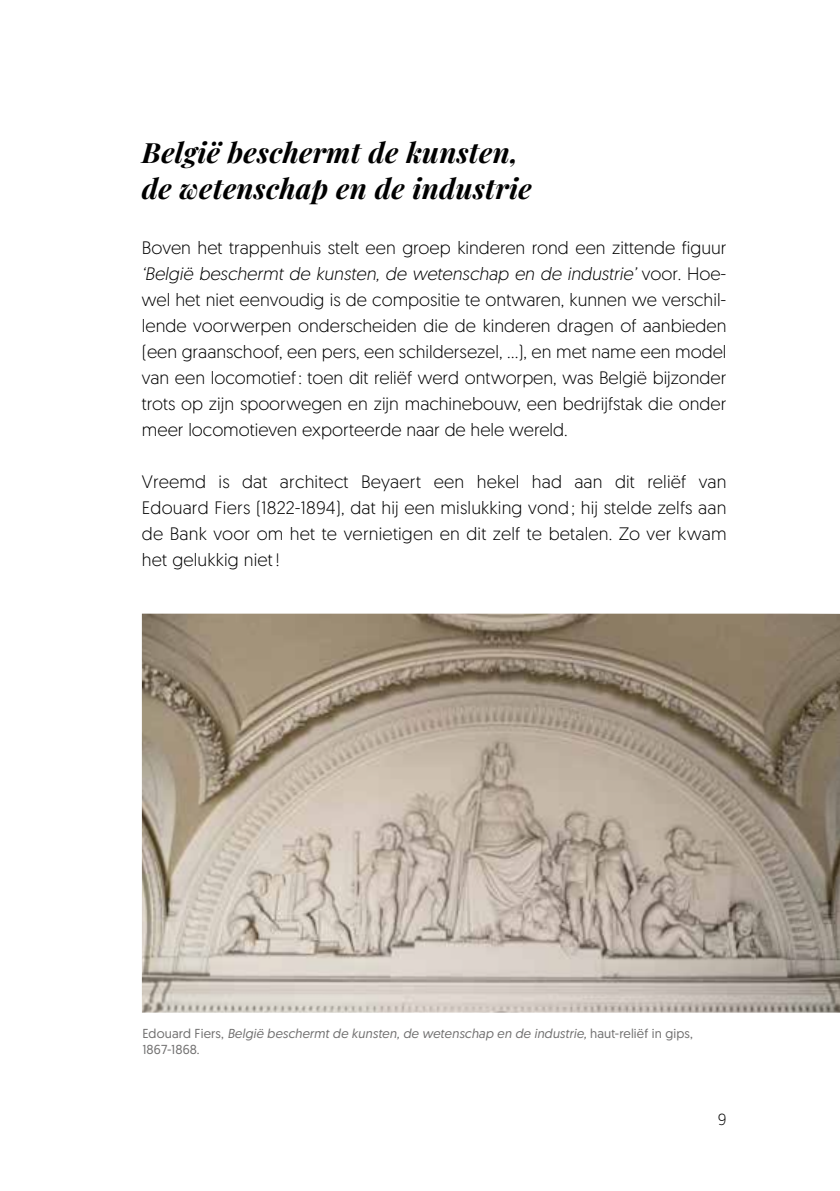
<style>
.page{position:relative;width:840px;height:1191px;background:#fff}
.page>*{position:absolute;margin:0;border:0;box-sizing:border-box;transform-origin:0 0}
.t1{font:italic 700 28px/36px "Playfair Display";letter-spacing:.01em;color:#000}
.t2{font:300 18px/26px "Geomanist";color:#000;text-align:justify}
.t3{font:300 16px "Geomanist";color:#000}
.t4{font:italic 13px/16px "Geomanist";letter-spacing:.01em;color:#706f6f}
.s1{font-style:italic}
.s2{font-style:normal}
</style>
<div class="page">
<img style="left:142px;top:613px;width:697px;height:399px">
<h1 class="t1" style="left:142px;top:132px;width:391px">België beschermt de kunsten, de wetenschap en de industrie</h1>
<p class="t2" style="left:142px;top:234px;width:586px">Boven het trappenhuis stelt een groep kinderen rond een zittende figuur <span class="s1">‘België beschermt de kunsten, de wetenschap en de industrie’</span> voor. Hoe&shy;wel het niet eenvoudig is de compositie te ontwaren, kunnen we verschil&shy;lende voorwerpen onderscheiden die de kinderen dragen of aanbieden (een graanschoof, een pers, een schildersezel, …), en met name een model van een locomotief: toen dit reliëf werd ontworpen, was België bijzonder trots op zijn spoorwegen en zijn machinebouw, een bedrijfstak die onder meer locomotieven exporteerde naar de hele wereld.</p>
<p class="t2" style="left:142px;top:468px;width:586px">Vreemd is dat architect Beyaert een hekel had aan dit reliëf van Edouard Fiers (1822-1894), dat hij een mislukking vond; hij stelde zelfs aan de Bank voor om het te vernietigen en dit zelf te betalen. Zo ver kwam het gelukkig niet !</p>
<p class="t4" style="left:142px;top:1025px;width:551px"><span class="s2">Edouard Fiers,</span> België beschermt de kunsten, de wetenschap en de industrie, <span class="s2">haut-reliëf in gips,<br>1867-1868.</span></p>
<p class="t3" style="left:717px;top:1109px;width:10px">9</p>
</div>
